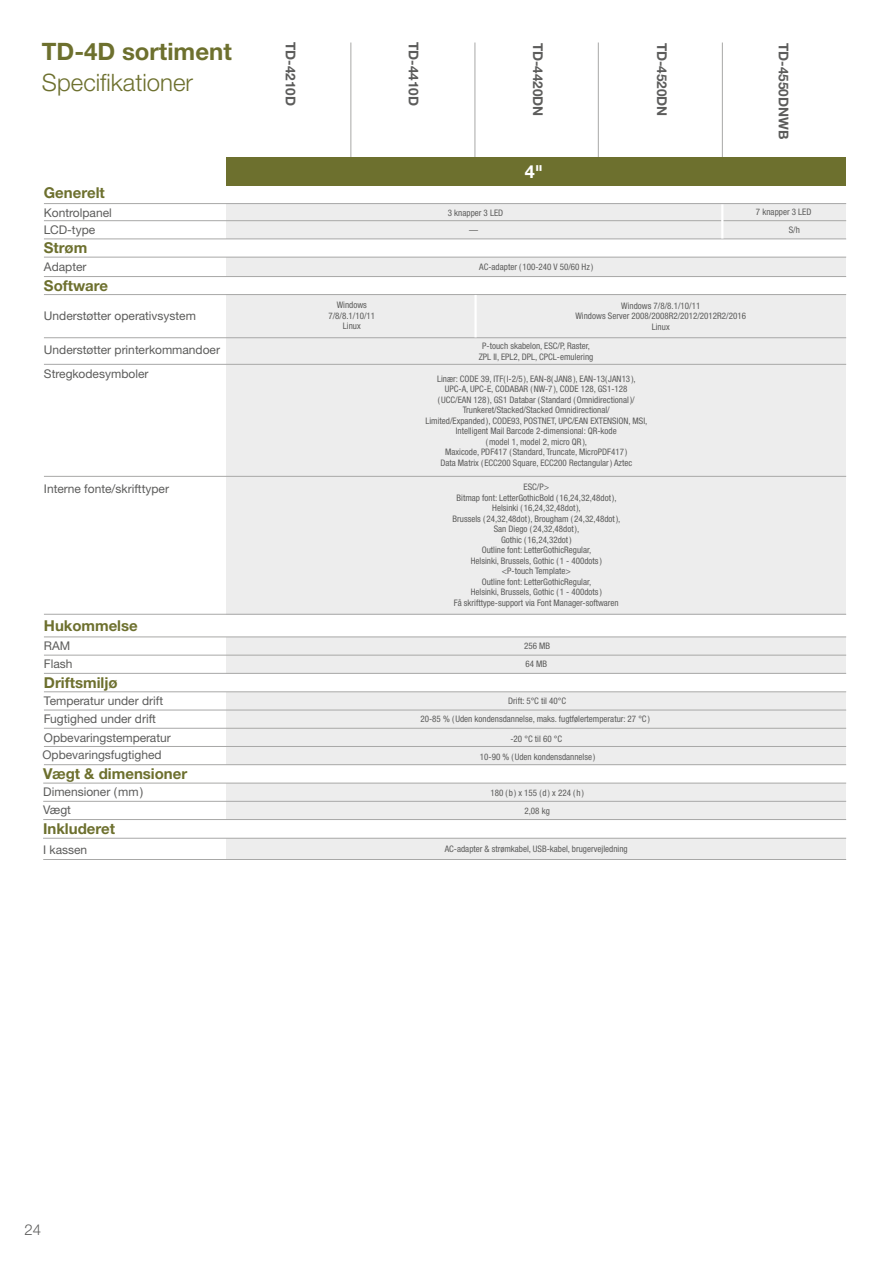
<style>
.page{position:relative;width:893px;height:1263px;background:#fff}
.page>*{position:absolute;margin:0;border:0;box-sizing:border-box;transform-origin:0 0}
.t1{font:300 24px "Helvetica Neue LTW1 G";color:#6d702e}
.t2{font:700 24px "Helvetica Neue LTW1 G";color:#6d702e}
.t3{font:700 18px "Helvetica Neue LTW1 G";color:#fff}
.t4{font:700 15px "Helvetica Neue LTW1 G";color:#6d702e}
.t5{font:300 15px "Helvetica Neue LTW1 G";color:#5c5c5b}
.t6{font:700 13.5px "Helvetica Neue LTW1 G";color:#5c5c5b}
.t7{font:12px/17.9px "Helvetica Neue LTW1 G";color:#5c5c5b}
.t8{font:condensed 9px/10.5px "Helvetica Neue LTW1 G";color:#5c5c5b;text-align:center}
</style>
<div class="page">
<hr style="left:598px;top:43px;width:1px;height:125px;background:#a8a8a7">
<hr style="left:722px;top:43px;width:1px;height:125px;background:#a8a8a7">
<hr style="left:475px;top:43px;width:1px;height:125px;background:#a8a8a7">
<hr style="left:350px;top:43px;width:1px;height:131px;background:#a8a8a7">
<div style="left:226px;top:257px;width:620px;height:20px;background:#ededed"></div>
<div style="left:226px;top:692px;width:620px;height:73px;background:#ededed"></div>
<div style="left:226px;top:637px;width:620px;height:37px;background:#ededed"></div>
<div style="left:226px;top:294px;width:620px;height:321px;background:#ededed"></div>
<div style="left:226px;top:203px;width:620px;height:36px;background:#ededed"></div>
<hr style="left:44px;top:220px;width:802px;height:1px;background:#a8a8a7">
<hr style="left:44px;top:239px;width:802px;height:1px;background:#a8a8a7">
<hr style="left:44px;top:257px;width:802px;height:1px;background:#a8a8a7">
<hr style="left:44px;top:203px;width:802px;height:1px;background:#a8a8a7">
<hr style="left:44px;top:276px;width:802px;height:1px;background:#a8a8a7">
<hr style="left:44px;top:294px;width:802px;height:1px;background:#a8a8a7">
<hr style="left:44px;top:337px;width:802px;height:1px;background:#a8a8a7">
<hr style="left:44px;top:476px;width:802px;height:1px;background:#a8a8a7">
<hr style="left:44px;top:364px;width:802px;height:1px;background:#a8a8a7">
<hr style="left:44px;top:636px;width:802px;height:1px;background:#a8a8a7">
<hr style="left:44px;top:655px;width:802px;height:1px;background:#a8a8a7">
<hr style="left:44px;top:673px;width:802px;height:1px;background:#a8a8a7">
<hr style="left:44px;top:691px;width:802px;height:1px;background:#a8a8a7">
<hr style="left:44px;top:728px;width:802px;height:1px;background:#a8a8a7">
<hr style="left:44px;top:746px;width:802px;height:1px;background:#a8a8a7">
<hr style="left:44px;top:764px;width:802px;height:1px;background:#a8a8a7">
<hr style="left:44px;top:710px;width:802px;height:1px;background:#a8a8a7">
<hr style="left:721px;top:204px;width:2px;height:34px;background:#fff">
<hr style="left:474px;top:295px;width:3px;height:42px;background:#fff">
<hr style="left:44px;top:614px;width:802px;height:1px;background:#a8a8a7">
<div style="left:226px;top:783px;width:620px;height:37px;background:#ededed"></div>
<hr style="left:43px;top:783px;width:803px;height:1px;background:#a8a8a7">
<hr style="left:43px;top:801px;width:803px;height:1px;background:#a8a8a7">
<hr style="left:43px;top:819px;width:803px;height:1px;background:#a8a8a7">
<div style="left:226px;top:838px;width:620px;height:22px;background:#ededed"></div>
<hr style="left:43px;top:838px;width:803px;height:1px;background:#a8a8a7">
<hr style="left:43px;top:859px;width:803px;height:1px;background:#a8a8a7">
<div style="left:226px;top:157px;width:620px;height:29px;background:#6d702e"></div>
<h1 class="t2" style="left:42px;top:36px;width:191px">TD-4D sortiment</h1>
<h1 class="t1" style="left:42px;top:68px;width:153px">Specifikationer</h1>
<h3 class="t6" style="left:299px;top:42px;width:65px;rotate:90deg">TD-4210D</h3>
<h3 class="t6" style="left:422px;top:42px;width:65px;rotate:90deg">TD-4410D</h3>
<h3 class="t6" style="left:546px;top:43px;width:75px;rotate:90deg">TD-4420DN</h3>
<h3 class="t6" style="left:670px;top:43px;width:75px;rotate:90deg">TD-4520DN</h3>
<h3 class="t6" style="left:792px;top:43px;width:98px;rotate:90deg">TD-4550DNWB</h3>
<h2 class="t3" style="left:525px;top:161px;width:20px">4"</h2>
<h3 class="t4" style="left:44px;top:183px;width:62px">Generelt</h3>
<h3 class="t7" style="left:44px;top:204px;width:69px;line-height:17px">Kontrolpanel<br>LCD-type</h3>
<h3 class="t7" style="left:44px;top:258px;width:44px">Adapter</h3>
<p class="t8" style="left:479px;top:262px;width:116px">AC-adapter ( 100-240 V 50/60 Hz)</p>
<h3 class="t4" style="left:44px;top:276px;width:66px">Software</h3>
<p class="t8" style="left:328px;top:300px;width:48px">Windows<br>7/8/8.1/10/11<br>Linux</p>
<p class="t8" style="left:448px;top:207px;width:57px">3 knapper 3 LED</p>
<p class="t8" style="left:756px;top:207px;width:57px">7 knapper 3 LED</p>
<p class="t8" style="left:789px;top:225px;width:13px">S/h</p>
<p class="t8" style="left:469px;top:224px;width:10px">—</p>
<h3 class="t4" style="left:44px;top:239px;width:45px">Strøm</h3>
<h3 class="t7" style="left:44px;top:307px;width:153px">Understøtter operativsystem</h3>
<p class="t8" style="left:575px;top:300px;width:172px">Windows 7/8/8.1/10/11<br>Windows Server 2008/2008R2/2012/2012R2/2016<br>Linux</p>
<h3 class="t7" style="left:44px;top:341px;width:178px">Understøtter printerkommandoer</h3>
<p class="t8" style="left:479px;top:341px;width:116px">P-touch skabelon, ESC/P, Raster,<br>ZPL II, EPL2, DPL, CPCL-emulering</p>
<h3 class="t7" style="left:44px;top:365px;width:106px">Stregkodesymboler</h3>
<p class="t8" style="left:425px;top:373px;width:223px">Linær: CODE 39, ITF( I-2/5 ), EAN-8( JAN8 ), EAN-13( JAN13 ), UPC-A, UPC-E, CODABAR (NW-7 ), CODE 128, GS1-128<br>(UCC/EAN 128 ), GS1 Databar ( Standard (Omnidirectional )/ Trunkeret/Stacked/Stacked Omnidirectional/<br>Limited/Expanded ), CODE93, POSTNET, UPC/EAN EXTENSION, MSI, Intelligent Mail Barcode 2-dimensional: QR-kode<br>(model 1, model 2, micro QR),<br>Maxicode, PDF417 ( Standard, Truncate, MicroPDF417 )<br>Data Matrix ( ECC200 Square, ECC200 Rectangular) Aztec</p>
<h3 class="t7" style="left:44px;top:480px;width:127px">Interne fonte/skrifttyper</h3>
<p class="t8" style="left:453px;top:482px;width:169px">ESC/P&gt;<br>Bitmap font: LetterGothicBold ( 16,24,32,48dot), Helsinki ( 16,24,32,48dot),<br>Brussels ( 24,32,48dot), Brougham ( 24,32,48dot), San Diego ( 24,32,48dot),<br>Gothic ( 16,24,32dot)<br>Outline font: LetterGothicRegular,<br>Helsinki, Brussels, Gothic ( 1 - 400dots )<br>&lt;P-touch Template&gt;<br>Outline font: LetterGothicRegular,<br>Helsinki, Brussels, Gothic ( 1 - 400dots )<br>Få skrifttype-support via Font Manager-softwaren</p>
<p class="t8" style="left:524px;top:641px;width:28px">256 MB</p>
<h3 class="t4" style="left:44px;top:616px;width:95px">Hukommelse</h3>
<h3 class="t7" style="left:44px;top:637px;width:30px">RAM<br>Flash</h3>
<h3 class="t4" style="left:44px;top:673px;width:75px">Driftsmiljø</h3>
<h3 class="t7" style="left:44px;top:691px;width:121px">Temperatur under drift<br>Fugtighed under drift</h3>
<p class="t8" style="left:508px;top:695px;width:59px">Drift: 5°C til 40°C</p>
<h3 class="t7" style="left:43px;top:728px;width:130px">Opbevaringstemperatur<br>Opbevaringsfugtighed</h3>
<p class="t8" style="left:525px;top:659px;width:23px">64 MB</p>
<p class="t8" style="left:420px;top:709px;width:231px;line-height:19.4px">20-85 % (Uden kondensdannelse, maks. fugtfølertemperatur: 27 °C) -20 °C til 60 °C</p>
<p class="t8" style="left:480px;top:751px;width:117px">10-90 % (Uden kondensdannelse )</p>
<h3 class="t4" style="left:43px;top:765px;width:146px">Vægt &amp; dimensioner</h3>
<h3 class="t7" style="left:43px;top:783px;width:102px">Dimensioner (mm)<br>Vægt</h3>
<p class="t8" style="left:490px;top:784px;width:95px;line-height:17.9px">180 (b) x 155 (d) x 224 (h)<br>2,08 kg</p>
<h3 class="t4" style="left:43px;top:820px;width:74px">Inkluderet</h3>
<h3 class="t7" style="left:43px;top:840px;width:46px">I kassen</h3>
<p class="t8" style="left:445px;top:844px;width:184px">AC-adapter &amp; strømkabel, USB-kabel, brugervejledning</p>
<h3 class="t5" style="left:25px;top:1221px;width:18px">24</h3>
</div>
